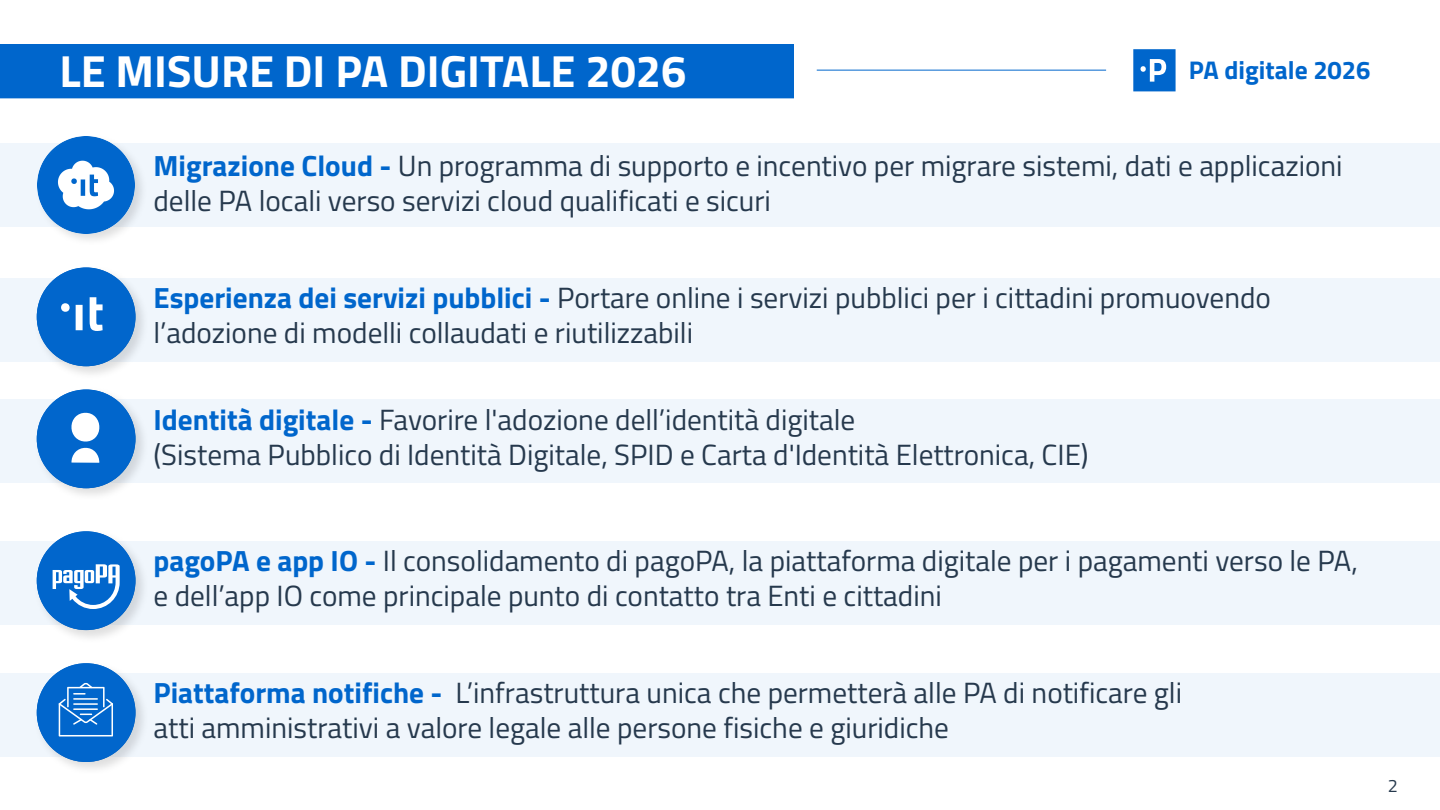
<style>
.page{position:relative;width:1440px;height:810px;background:#fff}
.page>*{position:absolute;margin:0;border:0;box-sizing:border-box;transform-origin:0 0}
.t1{font:700 45.08px "Titillium Web";color:#fff}
.t2{font:29.25px/35.1px "Titillium Web";color:#26394d}
.t3{font:700 25.58px "Titillium Web";color:#06c}
.t4{font:18px "Titillium Web";color:#26394d}
.s1{font-weight:700;color:#06c}
</style>
<div class="page">
<div style="left:0;top:45px;width:794px;height:53px;background:#06c"></div>
<div style="left:0;top:44px;width:794px;height:54px;border:1px solid #06c"></div>
<div style="left:0;top:143px;width:1440px;height:84px;background:#f0f6fc"></div>
<img style="left:37px;top:136px;width:105px;height:104px">
<img style="left:38px;top:137px;width:96px;height:96px">
<div style="left:0;top:542px;width:1440px;height:83px;background:#f0f6fc"></div>
<img style="left:31px;top:531px;width:121px;height:107px">
<div style="left:37px;top:531px;width:98px;height:99px;background:#0166cc;border-radius:50%"></div>
<svg style="left:53px;top:564px;width:67px;height:45px"></svg>
<div style="left:0;top:400px;width:1440px;height:83px;background:#f0f6fc"></div>
<img style="left:31px;top:267px;width:121px;height:228px">
<div style="left:37px;top:390px;width:98px;height:98px;background:#0166cc;border-radius:50%"></div>
<svg style="left:71px;top:413px;width:29px;height:50px"></svg>
<svg style="left:1133px;top:49px;width:43px;height:42px;background:#277dd3"></svg>
<hr style="left:817px;top:70px;width:289px;height:1px;background:#0166cc">
<div style="left:0;top:278px;width:1440px;height:84px;background:#f0f6fc"></div>
<div style="left:37px;top:268px;width:98px;height:98px;background:#0166cc;border-radius:50%"></div>
<svg style="left:61px;top:297px;width:42px;height:34px"></svg>
<div style="left:0;top:674px;width:1440px;height:83px;background:#f0f6fc"></div>
<img style="left:31px;top:663px;width:121px;height:106px">
<div style="left:37px;top:663px;width:98px;height:99px;background:#0166cc;border-radius:50%"></div>
<svg style="left:58px;top:683px;width:55px;height:54px"></svg>
<h1 class="t1" style="left:59px;top:37px;width:628px">LE MISURE DI PA DIGITALE 2026</h1>
<p class="t3" style="left:1189px;top:50px;width:183px">PA digitale 2026</p>
<p class="t2" style="left:154px;top:146px;width:1191px"><span class="s1">Migrazione Cloud -</span> Un programma di supporto e incentivo per migrare sistemi, dati e applicazioni delle PA locali verso servizi cloud qualificati e sicuri</p>
<p class="t2" style="left:154px;top:278px;width:1119px"><span class="s1">Esperienza dei servizi pubblici -</span> Portare online i servizi pubblici per i cittadini promuovendo l’adozione di modelli collaudati e riutilizzabili</p>
<p class="t2" style="left:154px;top:400px;width:937px"><span class="s1">Identità digitale -</span> Favorire l'adozione dell’identità digitale<br>(Sistema Pubblico di Identità Digitale, SPID e Carta d'Identità Elettronica, CIE)</p>
<p class="t2" style="left:154px;top:542px;width:1206px"><span class="s1">pagoPA e app IO -</span> Il consolidamento di pagoPA, la piattaforma digitale per i pagamenti verso le PA, e dell’app IO come principale punto di contatto tra Enti e cittadini</p>
<p class="t2" style="left:154px;top:674px;width:1030px"><span class="s1">Piattaforma notifiche -</span> L’infrastruttura unica che permetterà alle PA di notificare gli atti amministrativi a valore legale alle persone fisiche e giuridiche</p>
<p class="t4" style="left:1388px;top:772px;width:12px">2</p>
</div>
